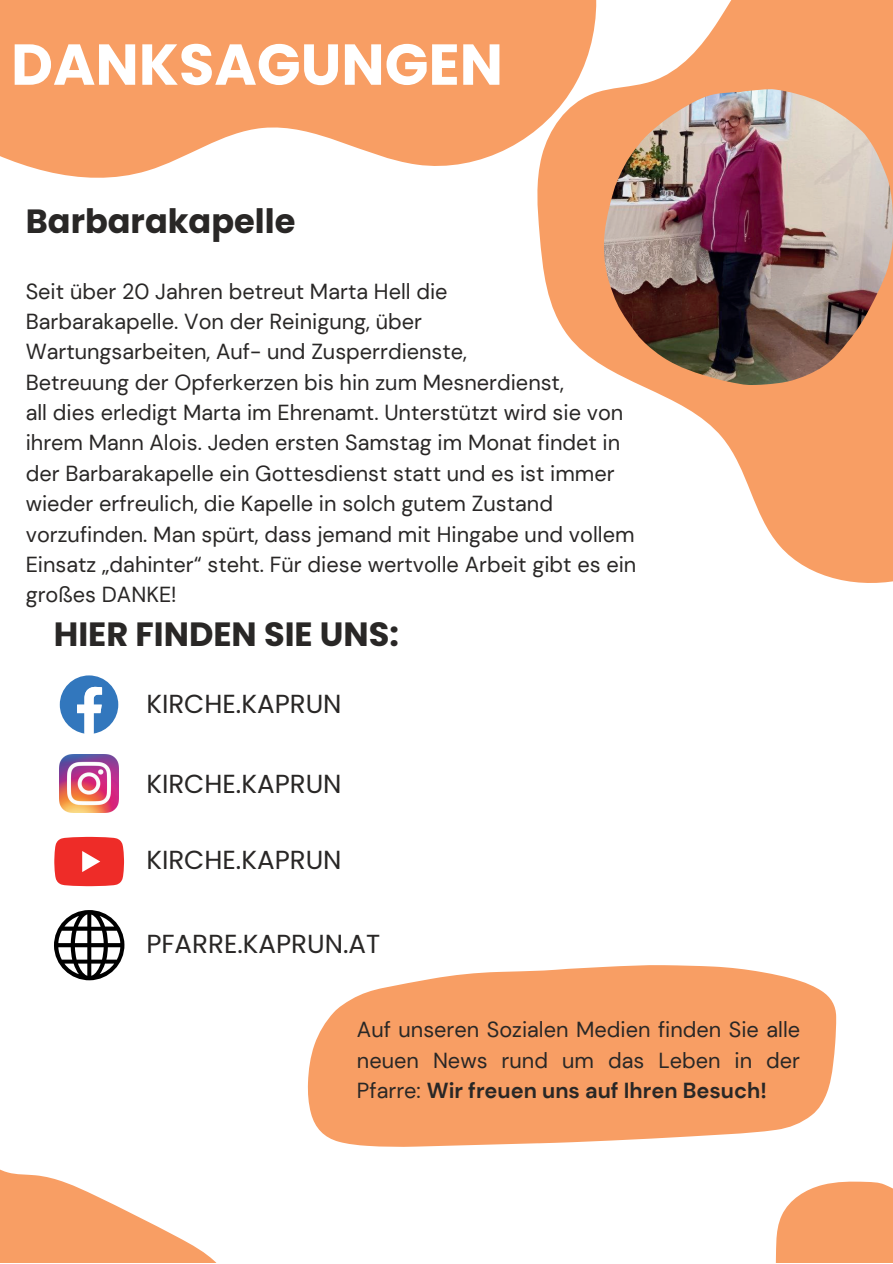
<style>
.page{position:relative;width:893px;height:1264px;background:#fff}
.page>*{position:absolute;margin:0;border:0;box-sizing:border-box;transform-origin:0 0}
.t1{font:700 57.6px "Poppins";color:#fff}
.t2{font:700 33.6px "Poppins";color:#292726}
.t3{font:26.1px "Poppins";color:#292726}
.t4{font:21.75px/30.3px "DM Sans";color:#292726}
.s1{font-weight:700}
</style>
<div class="page">
<svg style="left:775px;top:1181px;width:117px;height:81px;background:#f8a875"></svg>
<svg style="left:0;top:1169px;width:216px;height:93px"></svg>
<svg style="left:0;top:0;width:535px;height:178px;background:#f8aa78"></svg>
<svg style="left:535px;top:0;width:357px;height:583px;fill:#f89e64"></svg>
<img style="left:604px;top:89px;width:288px;height:296px">
<svg style="left:60px;top:675px;width:58px;height:59px"></svg>
<img style="left:60px;top:754px;width:58px;height:59px">
<svg style="left:54px;top:836px;width:70px;height:50px;background:#f04744"></svg>
<img style="left:54px;top:910px;width:70px;height:70px">
<svg style="left:307px;top:965px;width:529px;height:181px;background:#f8ab79"></svg>
<h1 class="t1" style="left:11px;top:31px;width:493px">DANKSAGUNGEN</h1>
<h2 class="t2" style="left:26px;top:202px;width:271px">Barbarakapelle</h2>
<p class="t4" style="left:26px;top:276px;width:612px">Seit über 20 Jahren betreut Marta Hell die<br>Barbarakapelle. Von der Reinigung, über<br>Wartungsarbeiten, Auf- und Zusperrdienste,<br>Betreuung der Opferkerzen bis hin zum Mesnerdienst,<br>all dies erledigt Marta im Ehrenamt. Unterstützt wird sie von ihrem Mann Alois. Jeden ersten Samstag im Monat findet in der Barbarakapelle ein Gottesdienst statt und es ist immer wieder erfreulich, die Kapelle in solch gutem Zustand vorzufinden. Man spürt, dass jemand mit Hingabe und vollem Einsatz „dahinter“ steht. Für diese wertvolle Arbeit gibt es ein großes DANKE!</p>
<h2 class="t2" style="left:54px;top:615px;width:347px">HIER FINDEN SIE UNS:</h2>
<p class="t3" style="left:146px;top:688px;width:197px">KIRCHE.KAPRUN</p>
<p class="t3" style="left:146px;top:768px;width:197px">KIRCHE.KAPRUN</p>
<p class="t3" style="left:146px;top:845px;width:197px">KIRCHE.KAPRUN</p>
<p class="t3" style="left:146px;top:928px;width:235px">PFARRE.KAPRUN.AT</p>
<p class="t4" style="left:357px;top:1014px;width:444px;text-align:justify">Auf unseren Sozialen Medien finden Sie alle neuen News rund um das Leben in der Pfarre: <span class="s1">Wir freuen uns auf Ihren Besuch!</span></p>
</div>
